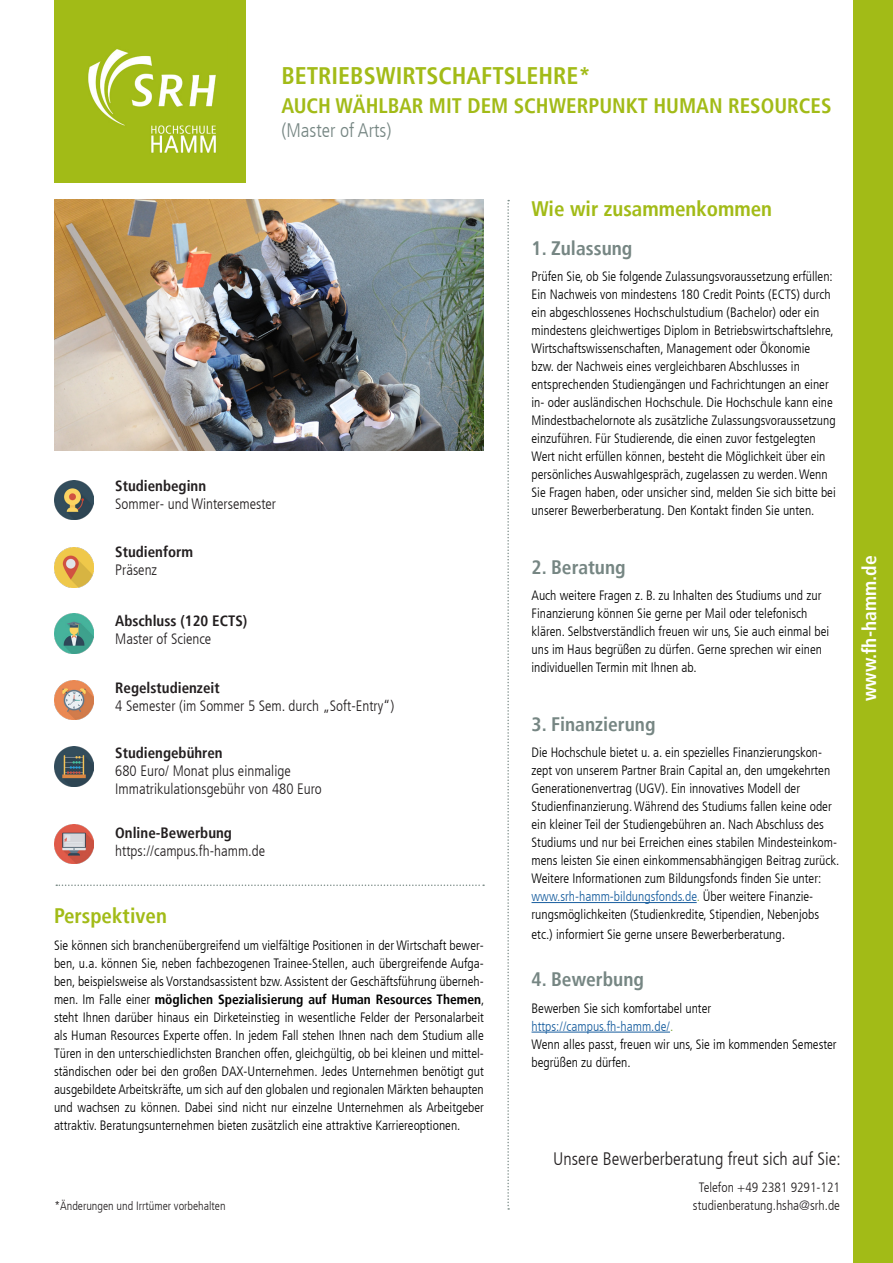
<style>
.page{position:relative;width:893px;height:1263px;background:#fff}
.page>*{position:absolute;margin:0;border:0;box-sizing:border-box;transform-origin:0 0}
.t1{font:700 condensed 24px "Frutiger LT";color:#a2bb17}
.t2{font:700 condensed 21px "Frutiger LT";color:#a2bb17}
.t3{font:700 condensed 19.5px "Frutiger LT";color:#768683}
.t4{font:300 condensed 19.5px "Frutiger LT";color:#768683}
.t5{font:700 condensed 19.5px "Frutiger LT";color:#fff}
.t6{font:300 condensed 18px "Frutiger LT";color:#231f20}
.t7{font:300 condensed 15px/18px "Frutiger LT";color:#231f20}
.t8{font:700 condensed 15px/18px "Frutiger LT";color:#231f20}
.t9{font:300 condensed 13.5px/18px "Frutiger LT";color:#000001}
.t10{font:300 condensed 13.5px "Frutiger LT";color:#231f20}
.t11{font:300 condensed 12px "Frutiger LT";color:#231f20}
.s1{font-weight:300}
.s2{font-weight:700}
.s3{color:#175d9e}
.s4{color:#78a22d}
.s5{font-size:15px}
</style>
<div class="page">
<svg style="left:56px;top:884px;width:428px;height:2px"></svg>
<hr style="left:531px;top:902px;width:166px;height:1px;background:#175d9e">
<hr style="left:531px;top:1032px;width:139px;height:1px;background:#175d9e">
<svg style="left:507px;top:200px;width:2px;height:1010px"></svg>
<img style="left:54px;top:200px;width:430px;height:251px">
<img style="left:54px;top:480px;width:40px;height:40px">
<img style="left:54px;top:548px;width:40px;height:39px">
<img style="left:54px;top:614px;width:40px;height:40px">
<img style="left:54px;top:680px;width:40px;height:40px">
<img style="left:54px;top:747px;width:40px;height:39px">
<img style="left:54px;top:824px;width:40px;height:40px">
<div style="left:54px;top:0;width:191px;height:183px;background:#a2bb17"></div>
<img style="left:88px;top:49px;width:128px;height:104px">
<div style="left:853px;top:0;width:40px;height:1263px;background:#a2bb17"></div>
<p class="t1" style="left:281px;top:62px;width:311px">BETRIEBSWIRTSCHAFTSLEHRE*</p>
<p class="t2" style="left:281px;top:94px;width:552px">AUCH WÄHLBAR MIT DEM SCHWERPUNKT HUMAN RESOURCES</p>
<p class="t4" style="left:281px;top:119px;width:112px">(Master of Arts)</p>
<p class="t8" style="left:115px;top:477px;width:92px">Studienbeginn</p>
<p class="t7" style="left:115px;top:495px;width:162px">Sommer- und Wintersemester</p>
<p class="t8" style="left:115px;top:543px;width:79px">Studienform<br><span class="s1">Präsenz</span></p>
<p class="t8" style="left:115px;top:612px;width:134px">Abschluss (120 ECTS)<br><span class="s1">Master of Science</span></p>
<p class="t7" style="left:115px;top:679px;width:281px"><span class="s2">Regelstudienzeit<br></span>4 Semester (im Sommer 5 Sem. durch „Soft-Entry“)</p>
<p class="t8" style="left:115px;top:744px;width:109px">Studiengebühren</p>
<p class="t7" style="left:115px;top:762px;width:208px">680 Euro/ Monat plus einmalige<br>Immatrikulationsgebühr von 480 Euro</p>
<p class="t7" style="left:115px;top:824px;width:151px"><span class="s2">Online-Bewerbung </span>https://campus.fh-hamm.de</p>
<p class="t2" style="left:54px;top:904px;width:114px">Perspektiven</p>
<p class="t9" style="left:54px;top:936px;width:432px;text-align:justify">Sie können sich branchenübergreifend um vielfältige Positionen in der Wirtschaft bewer&shy;ben, u.a. können Sie, neben fachbezogenen Trainee-Stellen, auch übergreifende Aufga&shy;ben, beispielsweise als Vorstandsassistent bzw. Assistent der Geschäftsführung überneh&shy;men. Im Falle einer <span class="s2">möglichen Spezialisierung auf Human Resources Themen</span>, steht Ihnen darüber hinaus ein Dirketeinstieg in wesentliche Felder der Personalarbeit als Human Resources Experte offen. In jedem Fall stehen Ihnen nach dem Studium alle Türen in den unterschiedlichsten Branchen offen, gleichgültig, ob bei kleinen und mittel&shy;ständischen oder bei den großen DAX-Unternehmen. Jedes Unternehmen benötigt gut ausgebildete Arbeitskräfte, um sich auf den globalen und regionalen Märkten behaupten und wachsen zu können. Dabei sind nicht nur einzelne Unternehmen als Arbeitgeber attraktiv. Beratungsunternehmen bieten zusätzlich eine attraktive Karriereoptionen.</p>
<p class="t2" style="left:531px;top:196px;width:242px">Wie wir zusammenkommen</p>
<p class="t3" style="left:531px;top:236px;width:102px">1. Zulassung</p>
<p class="t9" style="left:531px;top:268px;width:306px">Prüfen Sie, ob Sie folgende Zulassungsvoraussetzung erfüllen:<br>Ein Nachweis von mindestens 180 Credit Points (ECTS) durch ein abgeschlossenes Hochschulstudium (Bachelor) oder ein mindestens gleichwertiges Diplom in Betriebswirtschaftslehre, Wirtschaftswissenschaften, Management oder Ökonomie bzw. der Nachweis eines vergleichbaren Abschlusses in entsprechenden Studiengängen und Fachrichtungen an einer in- oder ausländischen Hochschule. Die Hochschule kann eine Mindestbachelornote als zusätzliche Zulassungsvoraussetzung einzuführen. Für Studierende, die einen zuvor festgelegten Wert nicht erfüllen können, besteht die Möglichkeit über ein persönliches Auswahlgespräch, zugelassen zu werden. Wenn Sie Fragen haben, oder unsicher sind, melden Sie sich bitte bei unserer Bewerberberatung. Den Kontakt finden Sie unten.</p>
<p class="t3" style="left:531px;top:555px;width:96px">2. Beratung</p>
<p class="t9" style="left:531px;top:587px;width:299px">Auch weitere Fragen z. B. zu Inhalten des Studiums und zur Finanzierung können Sie gerne per Mail oder telefonisch klären. Selbstverständlich freuen wir uns, Sie auch einmal bei uns im Haus begrüßen zu dürfen. Gerne sprechen wir einen individuellen Termin mit Ihnen ab.</p>
<p class="t3" style="left:531px;top:712px;width:125px">3. Finanzierung</p>
<p class="t9" style="left:531px;top:744px;width:309px">Die Hochschule bietet u. a. ein spezielles Finanzierungskon&shy;zept von unserem Partner Brain Capital an, den umgekehrten Generationenvertrag (UGV). Ein innovatives Modell der Studienfinanzierung. Während des Studiums fallen keine oder ein kleiner Teil der Studiengebühren an. Nach Abschluss des Studiums und nur bei Erreichen eines stabilen Mindesteinkom&shy;mens leisten Sie einen einkommensabhängigen Beitrag zurück.<br>Weitere Informationen zum Bildungsfonds finden Sie unter: <span class="s3">www.srh-hamm-bildungsfonds.de</span><span class="s4">.</span> Über weitere Finanzie&shy;rungsmöglichkeiten (Studienkredite, Stipendien, Nebenjobs</p>
<p class="t9" style="left:531px;top:925px;width:255px">etc.) informiert Sie gerne unsere Bewerberberatung<span class="s5">.</span></p>
<p class="t3" style="left:531px;top:968px;width:114px">4. Bewerbung</p>
<p class="t9" style="left:531px;top:999px;width:307px">Bewerben Sie sich komfortabel unter <span class="s3">https://campus.fh-hamm.de/</span><span class="s4">.<br></span>Wenn alles passt, freuen wir uns, Sie im kommenden Semester begrüßen zu dürfen.</p>
<p class="t6" style="left:553px;top:1149px;width:289px">Unsere Bewerberberatung freut sich auf Sie:</p>
<p class="t10" style="left:699px;top:1179px;width:143px">Telefon +49 2381 9291-121</p>
<p class="t11" style="left:54px;top:1199px;width:173px">*Änderungen und Irrtümer vorbehalten</p>
<p class="t10" style="left:693px;top:1197px;width:149px">studienberatung.hsha@srh.de</p>
<p class="t5" style="left:858px;top:701px;width:147px;rotate:-90deg">www.fh-hamm.de</p>
</div>
